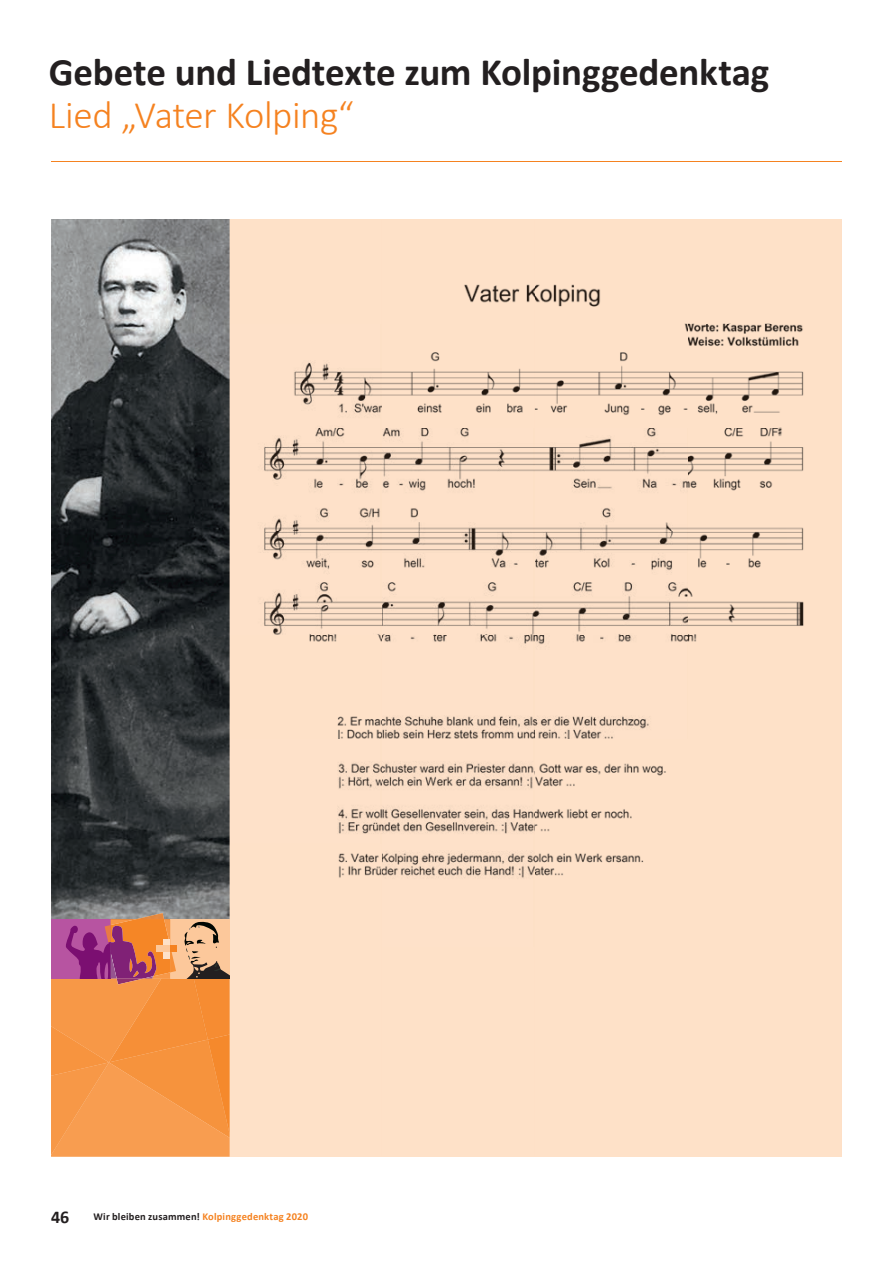
<style>
.page{position:relative;width:893px;height:1263px;background:#fff}
.page>*{position:absolute;margin:0;border:0;box-sizing:border-box;transform-origin:0 0}
.t1{font:700 39px "Calibri";letter-spacing:-.005em;color:#231f20}
.t2{font:300 39px "Calibri";letter-spacing:-.015em;color:#f58220}
.t3{font:700 18px "Calibri";color:#231f20}
.t4{font:700 10.5px "Calibri";letter-spacing:.02em;color:#f58220}
.s1{color:#231f20}
</style>
<div class="page">
<hr style="left:51px;top:161px;width:791px;height:1px;background:#f58220">
<img style="left:230px;top:220px;width:612px;height:935px">
<img style="left:51px;top:219px;width:179px;height:700px">
<img style="left:111px;top:919px;width:59px;height:1px">
<img style="left:137px;top:913px;width:27px;height:6px">
<img style="left:133px;top:919px;width:31px;height:1px">
<svg style="left:51px;top:920px;width:179px;height:237px;background:#e88b50"></svg>
<div style="left:163px;top:939px;width:7px;height:20px;background:#fee1c8"></div>
<div style="left:157px;top:945px;width:13px;height:7px;background:#fcc89b"></div>
<div style="left:170px;top:945px;width:7px;height:7px;background:#f58220"></div>
<h1 class="t1" style="left:49px;top:47px;width:722px">Gebete und Liedtexte zum Kolpinggedenktag</h1>
<h1 class="t2" style="left:49px;top:91px;width:306px">Lied „Vater Kolping“</h1>
<h2 class="t3" style="left:51px;top:1205px;width:20px">46</h2>
<p class="t4" style="left:94px;top:1210px;width:216px"><span class="s1">Wir bleiben zusammen!</span> Kolpinggedenktag 2020</p>
</div>
